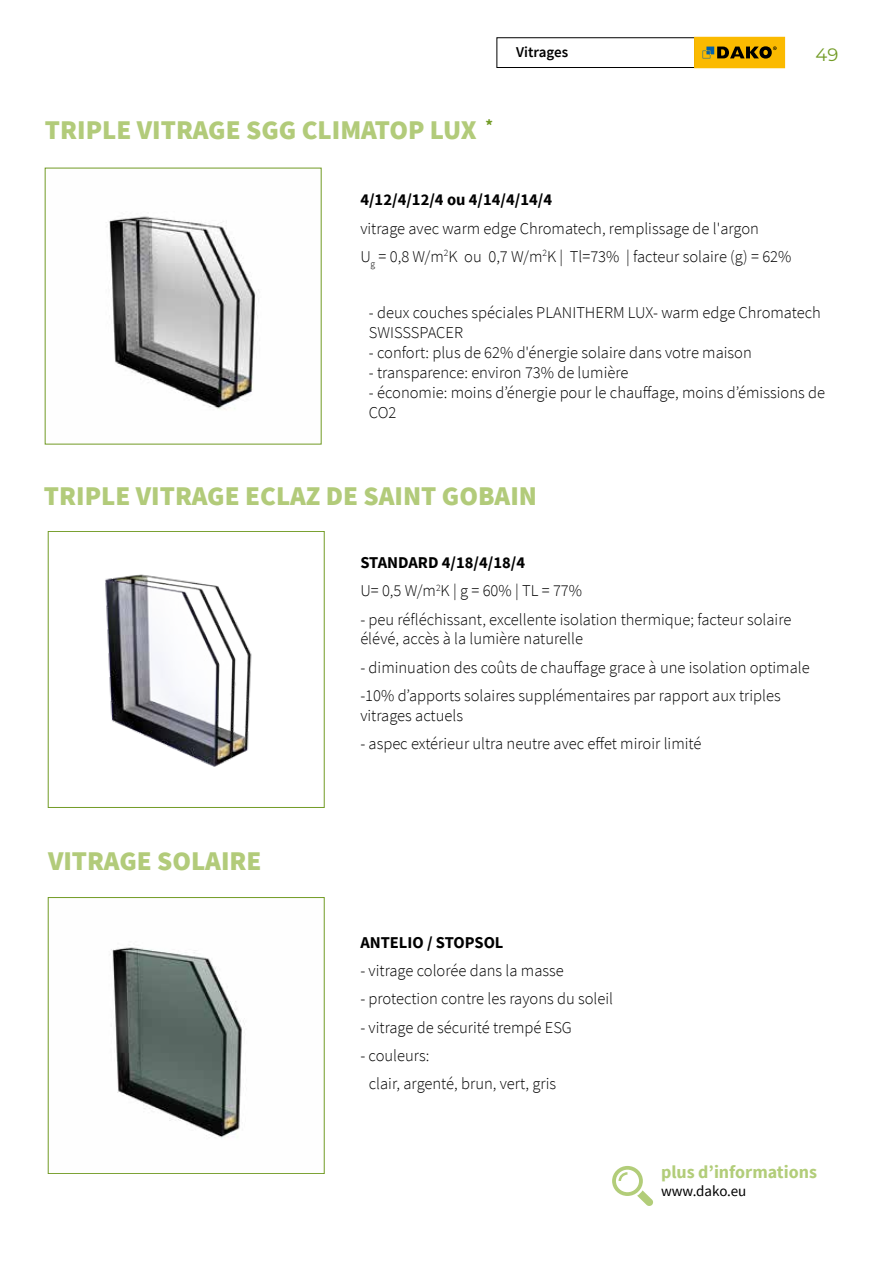
<style>
.page{position:relative;width:893px;height:1263px;background:#fff}
.page>*{position:absolute;margin:0;border:0;box-sizing:border-box;transform-origin:0 0}
.t1{font:900 27px "Source Sans Pro";color:#b2cb7a}
.t2{font:700 18px "Source Sans Pro";color:#b2cd79}
.t3{font:18px "Montserrat";color:#729b25}
.t4{font:300 16.5px/28.3px "Source Sans Pro";color:#000}
.t5{font:700 16.5px "Source Sans Pro";color:#000}
.t6{font:700 16.5px "Source Sans Pro";color:#729b25}
.t7{font:15px "Source Sans Pro";color:#000}
.t8{font:600 15px "Source Sans Pro";color:#000}
.s1{font-weight:700}
</style>
<div class="page">
<img style="left:109px;top:216px;width:149px;height:193px">
<img style="left:105px;top:574px;width:147px;height:193px">
<div style="left:48px;top:531px;width:276px;height:277px;border:1px solid #729b25"></div>
<img style="left:111px;top:947px;width:134px;height:191px">
<div style="left:48px;top:897px;width:276px;height:277px;border:1px solid #729b25"></div>
<div style="left:497px;top:38px;width:198px;height:30px;border:1px solid #000"></div>
<div style="left:695px;top:39px;width:89px;height:27px;background:#fbba00"></div>
<svg style="left:703px;top:46px;width:74px;height:13px"></svg>
<div style="left:694px;top:37px;width:91px;height:31px;border:2px solid #fbba00"></div>
<svg style="left:612px;top:1166px;width:41px;height:40px"></svg>
<h1 class="t1" style="left:45px;top:111px;width:433px">TRIPLE VITRAGE SGG CLIMATOP LUX</h1>
<p class="t6" style="left:486px;top:114px;width:9px">*</p>
<p class="t8" style="left:516px;top:42px;width:53px">Vitrages</p>
<p class="t3" style="left:816px;top:43px;width:24px">49</p>
<p class="t5" style="left:360px;top:189px;width:193px">4/12/4/12/4 ou 4/14/4/14/4</p>
<p class="t4" style="left:360px;top:214px;width:433px">vitrage avec warm edge Chromatech, remplissage de l'argon<br>U<sub>g</sub> = 0,8 W/m<sup>2</sup>K ou 0,7 W/m<sup>2</sup>K | Tl=73% | facteur solaire (g) = 62%</p>
<p class="t4" style="left:369px;top:303px;width:454px;line-height:19.8px">- deux couches spéciales PLANITHERM LUX- warm edge Chromatech<br>SWISSSPACER</p>
<p class="t4" style="left:369px;top:338px;width:384px">- confort: plus de 62% d'énergie solaire dans votre maison</p>
<p class="t4" style="left:369px;top:358px;width:261px">- transparence: environ 73% de lumière</p>
<p class="t4" style="left:369px;top:382px;width:458px;line-height:19.8px">- économie: moins d’énergie pour le chauffage, moins d’émissions de<br>CO2</p>
<h1 class="t1" style="left:44px;top:478px;width:495px">TRIPLE VITRAGE ECLAZ DE SAINT GOBAIN</h1>
<h1 class="t1" style="left:48px;top:843px;width:215px">VITRAGE SOLAIRE</h1>
<p class="t4" style="left:360px;top:548px;width:223px"><span class="s1">STANDARD 4/18/4/18/4<br></span>U= 0,5 W/m<sup>2</sup>K | g = 60% | TL = 77%</p>
<p class="t4" style="left:360px;top:609px;width:433px;line-height:19.8px">- peu réfléchissant, excellente isolation thermique; facteur solaire élévé, accès à la lumière naturelle</p>
<p class="t4" style="left:360px;top:653px;width:451px">- diminuation des coûts de chauffage grace à une isolation optimale -10% d’apports solaires supplémentaires par rapport aux triples</p>
<p class="t4" style="left:360px;top:701px;width:104px">vitrages actuels</p>
<p class="t4" style="left:360px;top:729px;width:343px">- aspec extérieur ultra neutre avec effet miroir limité</p>
<p class="t5" style="left:360px;top:931px;width:145px">ANTELIO / STOPSOL</p>
<p class="t4" style="left:360px;top:956px;width:205px">- vitrage colorée dans la masse</p>
<p class="t4" style="left:360px;top:985px;width:254px">- protection contre les rayons du soleil</p>
<p class="t4" style="left:360px;top:1013px;width:213px">- vitrage de sécurité trempé ESG</p>
<p class="t4" style="left:369px;top:1041px;width:189px;text-indent:-8px">- couleurs:<br>clair, argenté, brun, vert, gris</p>
<p class="t2" style="left:661px;top:1160px;width:158px">plus d’informations</p>
<p class="t7" style="left:661px;top:1181px;width:87px">www.dako.eu</p>
</div>
